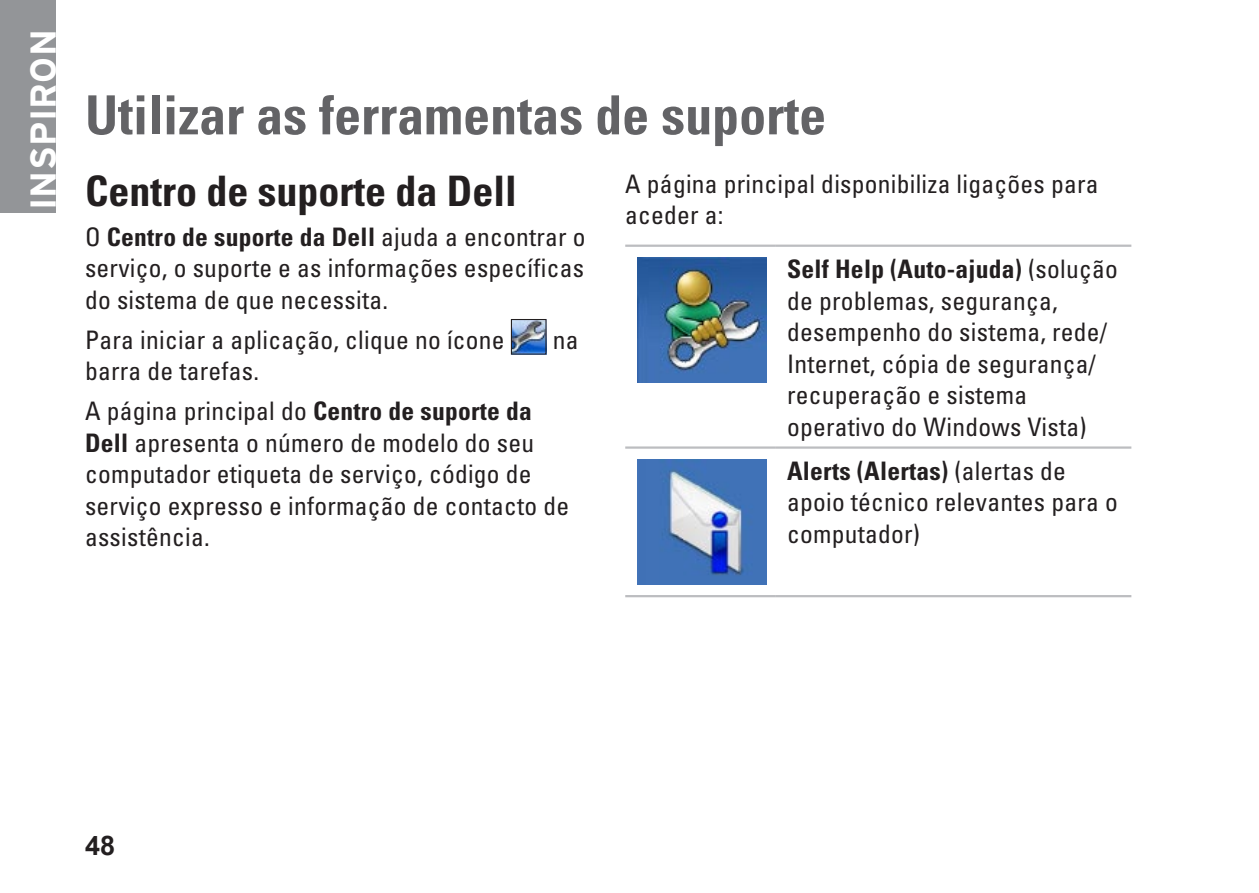
<style>
.page{position:relative;width:1259px;height:893px;background:#fff}
.page>*{position:absolute;margin:0;border:0;box-sizing:border-box;transform-origin:0 0}
.t1{font:700 condensed 54px "Univers";color:#636366}
.t2{font:700 condensed 42px "Univers";color:#231f20}
.t3{font:700 36px "Interstate";letter-spacing:.01em;color:#fff}
.t4{font:700 27px "Arial";color:#231f20}
.t5{font:condensed 25.5px/31.5px "Univers";letter-spacing:.01em;color:#231f20}
.s1{font-weight:700}
</style>
<div class="page">
<div style="left:0;top:0;width:55px;height:213px;background:#939598"></div>
<img style="left:513px;top:321px;width:31px;height:32px">
<div style="left:511px;top:319px;width:35px;height:36px;border:1px solid #231f20"></div>
<hr style="left:625px;top:245px;width:150px;height:2px;background:#bcbdc0">
<hr style="left:775px;top:245px;width:356px;height:2px;background:#bcbdc0">
<hr style="left:625px;top:446px;width:150px;height:3px;background:#bcbdc0">
<hr style="left:775px;top:446px;width:356px;height:3px;background:#bcbdc0">
<hr style="left:625px;top:595px;width:150px;height:2px;background:#bcbdc0">
<hr style="left:775px;top:595px;width:356px;height:2px;background:#bcbdc0">
<img style="left:637px;top:258px;width:129px;height:124px">
<img style="left:637px;top:460px;width:129px;height:124px">
<h3 class="t3" style="left:23px;top:210px;width:182px;rotate:-90deg">INSPIRON</h3>
<h1 class="t1" style="left:85px;top:82px;width:742px">Utilizar as ferramentas de suporte</h1>
<h2 class="t2" style="left:85px;top:165px;width:433px">Centro de suporte da Dell</h2>
<p class="t5" style="left:85px;top:220px;width:502px;text-align:justify">O <span class="s1">Centro de suporte da Dell</span> ajuda a encontrar o serviço, o suporte e as informações específicas do sistema de que necessita.</p>
<p class="t5" style="left:85px;top:323px;width:421px">Para iniciar a aplicação, clique no ícone</p>
<p class="t5" style="left:553px;top:323px;width:27px">na</p>
<p class="t5" style="left:85px;top:351px;width:448px;line-height:39.9px">barra de tarefas.<br>A página principal do <span class="s1">Centro de suporte da</span></p>
<p class="t5" style="left:85px;top:426px;width:486px"><span class="s1">Dell</span> apresenta o número de modelo do seu computador etiqueta de serviço, código de serviço expresso e informação de contacto de assistência.</p>
<p class="t5" style="left:625px;top:167px;width:475px">A página principal disponibiliza ligações para aceder a:</p>
<p class="t5" style="left:787px;top:253px;width:332px"><span class="s1">Self Help (Auto-ajuda)</span> (solução de problemas, segurança, desempenho do sistema, rede/<br>Internet, cópia de segurança/ recuperação e sistema operativo do Windows Vista)</p>
<p class="t5" style="left:787px;top:455px;width:332px"><span class="s1">Alerts (Alertas)</span> (alertas de apoio técnico relevantes para o computador)</p>
<p class="t4" style="left:85px;top:827px;width:32px">48</p>
</div>
